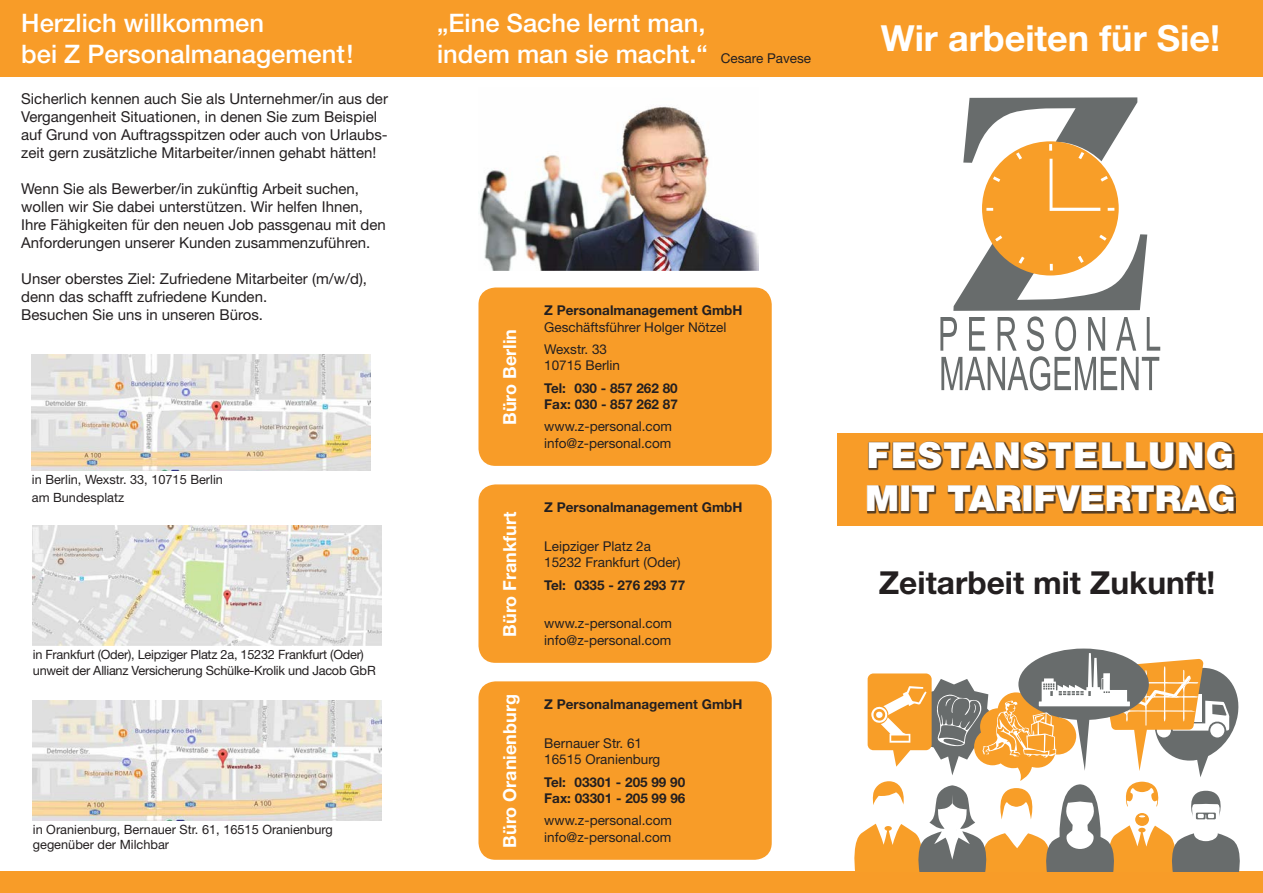
<style>
.page{position:relative;width:1263px;height:893px;background:#fff}
.page>*{position:absolute;margin:0;border:0;box-sizing:border-box;transform-origin:0 0}
.t1{font:900 36px/43.2px "Helvetica Neue LT Std";letter-spacing:.04em;color:#fff}
.t2{font:700 36px "Helvetica Neue LT Std";color:#fff}
.t3{font:700 31.65px "Helvetica Neue LT Std";color:#231f20}
.t4{font:500 25.5px/30.6px "Helvetica Neue LT Std";color:#fff}
.t5{font:700 18px "Helvetica Neue LT Std";color:#fff}
.t6{font:15px/18px "Helvetica Neue LT Std";color:#231f20}
.t7{font:13.5px/16.2px "Helvetica Neue LT Std";color:#231f20}
.t8{font:700 13.5px/16.2px "Helvetica Neue LT Std";color:#231f20}
.t9{font:12.75px/18px "Helvetica Neue LT Std";color:#231f20}
.t10{font:12.75px/15.3px "Helvetica Neue LT Std";letter-spacing:-.02em;color:#231f20}
.s1{font-weight:400;font-size:13.5px;color:#231f20}
</style>
<div class="page">
<div style="left:0;top:0;width:1263px;height:77px;background:#f89c28"></div>
<div style="left:0;top:872px;width:1263px;height:21px;background:#f89c28"></div>
<svg style="left:853px;top:648px;width:389px;height:224px"></svg>
<div style="left:838px;top:433px;width:425px;height:93px;background:#f89c28"></div>
<div style="left:867px;top:441px;width:369px;height:73px;background:#231f20;opacity:.75"></div>
<svg style="left:940px;top:97px;width:220px;height:294px"></svg>
<div style="left:478px;top:287px;width:294px;height:179px;background:#f89c28;border-radius:17px"></div>
<div style="left:478px;top:484px;width:294px;height:179px;background:#f89c28;border-radius:17px"></div>
<div style="left:478px;top:681px;width:294px;height:179px;background:#f89c28;border-radius:17px"></div>
<img style="left:479px;top:106px;width:279px;height:165px">
<img style="left:32px;top:354px;width:338px;height:117px">
<img style="left:33px;top:526px;width:349px;height:120px">
<img style="left:33px;top:700px;width:349px;height:120px">
<h3 class="t4" style="left:437px;top:8px;width:375px">„Eine Sache lernt man,<br>indem man sie macht.“ <span class="s1">Cesare Pavese</span></h3>
<h3 class="t4" style="left:21px;top:8px;width:334px">Herzlich willkommen<br>bei Z Personalmanagement!</h3>
<h1 class="t2" style="left:881px;top:16px;width:341px">Wir arbeiten für Sie!</h1>
<p class="t6" style="left:21px;top:90px;width:368px">Sicherlich kennen auch Sie als Unternehmer/in aus der Vergangenheit Situationen, in denen Sie zum Beispiel auf Grund von Auftragsspitzen oder auch von Urlaubs&shy;zeit gern zusätzliche Mitarbeiter/innen gehabt hätten!</p>
<p class="t6" style="left:21px;top:180px;width:366px">Wenn Sie als Bewerber/in zukünftig Arbeit suchen, wollen wir Sie dabei unterstützen. Wir helfen Ihnen, Ihre Fähigkeiten für den neuen Job passgenau mit den Anforderungen unserer Kunden zusammenzuführen.</p>
<p class="t6" style="left:21px;top:270px;width:347px">Unser oberstes Ziel: Zufriedene Mitarbeiter (m/w/d), denn das schafft zufriedene Kunden.<br>Besuchen Sie uns in unseren Büros.</p>
<p class="t8" style="left:544px;top:302px;width:200px">Z Personalmanagement GmbH</p>
<p class="t7" style="left:544px;top:315px;width:184px;line-height:22.5px">Geschäftsführer Holger Nötzel<br>Wexstr. 33</p>
<p class="t7" style="left:544px;top:357px;width:77px">10715 Berlin</p>
<p class="t8" style="left:544px;top:380px;width:135px">Tel: 030 - 857 262 80<br>Fax: 030 - 857 262 87</p>
<p class="t7" style="left:544px;top:418px;width:129px">www.z-personal.com info@z-personal.com</p>
<p class="t5" style="left:499px;top:425px;width:97px;rotate:-90deg">Büro Berlin</p>
<h1 class="t1" style="left:865px;top:433px;width:372px">FESTANSTELLUNG<br>MIT TARIFVERTRAG</h1>
<p class="t9" style="left:32px;top:471px;width:193px">in Berlin, Wexstr. 33, 10715 Berlin am Bundesplatz</p>
<p class="t8" style="left:544px;top:499px;width:200px">Z Personalmanagement GmbH</p>
<p class="t7" style="left:544px;top:538px;width:138px">Leipziger Platz 2a<br>15232 Frankfurt (Oder)</p>
<p class="t8" style="left:544px;top:576px;width:142px">Tel: 0335 - 276 293 77</p>
<p class="t7" style="left:544px;top:615px;width:129px">www.z-personal.com info@z-personal.com</p>
<p class="t5" style="left:499px;top:637px;width:127px;rotate:-90deg">Büro Frankfurt</p>
<h2 class="t3" style="left:879px;top:563px;width:338px">Zeitarbeit mit Zukunft!</h2>
<p class="t10" style="left:33px;top:647px;width:345px">in Frankfurt (Oder), Leipziger Platz 2a, 15232 Frankfurt (Oder) unweit der Allianz Versicherung Schülke-Krolik und Jacob GbR</p>
<p class="t9" style="left:33px;top:821px;width:301px;line-height:15.3px">in Oranienburg, Bernauer Str. 61, 16515 Oranienburg gegenüber der Milchbar</p>
<p class="t5" style="left:499px;top:848px;width:155px;rotate:-90deg">Büro Oranienburg</p>
<p class="t8" style="left:544px;top:696px;width:200px">Z Personalmanagement GmbH</p>
<p class="t7" style="left:544px;top:735px;width:117px">Bernauer Str. 61<br>16515 Oranienburg</p>
<p class="t8" style="left:544px;top:773px;width:143px">Tel: 03301 - 205 99 90<br>Fax: 03301 - 205 99 96</p>
<p class="t7" style="left:544px;top:812px;width:129px">www.z-personal.com</p>
<p class="t7" style="left:544px;top:828px;width:129px">info@z-personal.com</p>
</div>
